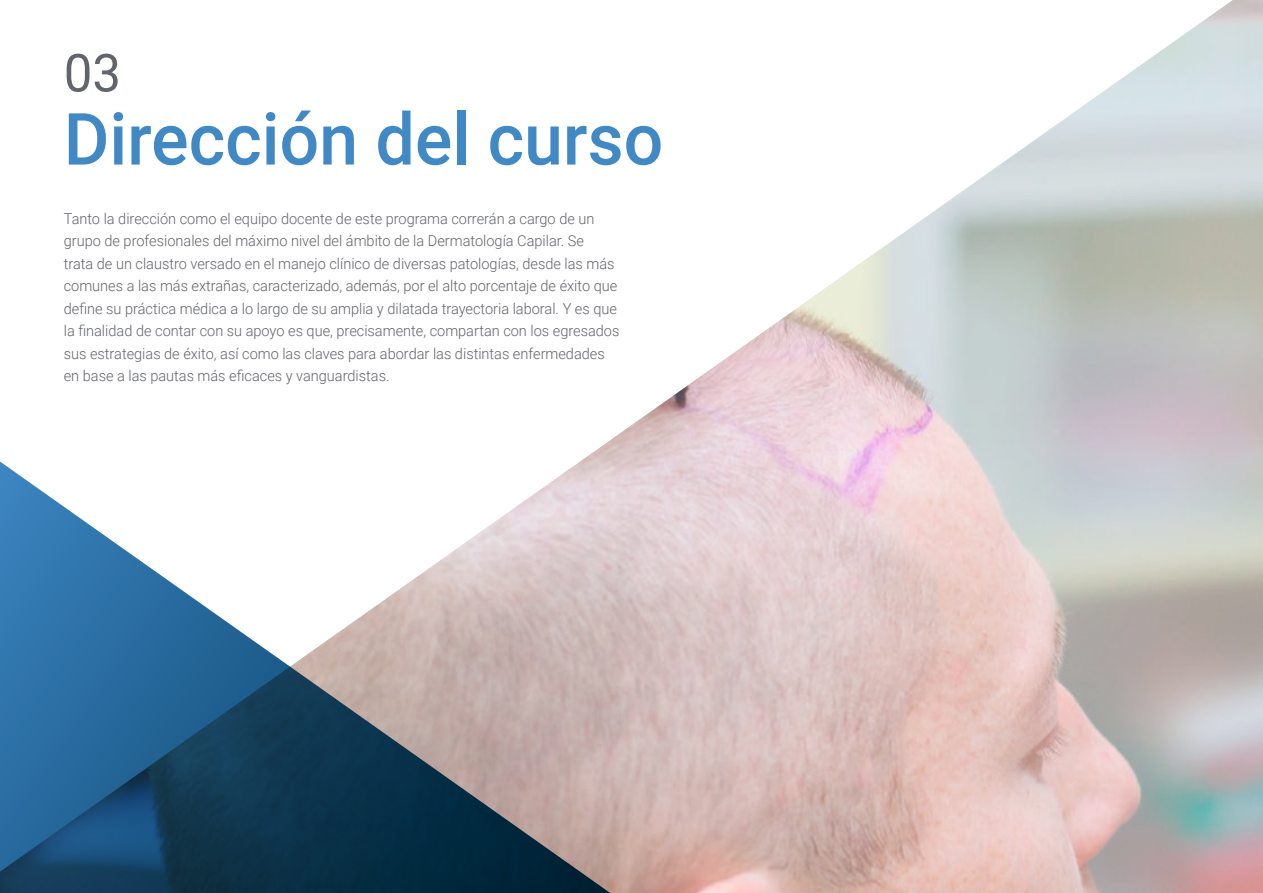
<style>
.page{position:relative;width:1263px;height:893px;background:#fff}
.page>*{position:absolute;margin:0;border:0;box-sizing:border-box;transform-origin:0 0}
.t1{font:500 72px "Roboto";color:#4089c5}
.t2{font:52.5px "Roboto";color:#61646a}
.t3{font:300 15px/22.5px "Roboto";color:#61646a}
</style>
<div class="page">
<img style="left:602px;top:0;width:661px;height:893px">
<svg style="left:0;top:446px;width:640px;height:447px"></svg>
<h2 class="t2" style="left:64px;top:36px;width:59px">03</h2>
<h1 class="t1" style="left:64px;top:89px;width:601px">Dirección del curso</h1>
<p class="t3" style="left:64px;top:207px;width:557px">Tanto la dirección como el equipo docente de este programa correrán a cargo de un grupo de profesionales del máximo nivel del ámbito de la Dermatología Capilar. Se<br>trata de un claustro versado en el manejo clínico de diversas patologías, desde las más comunes a las más extrañas, caracterizado, además, por el alto porcentaje de éxito que define su práctica médica a lo largo de su amplia y dilatada trayectoria laboral. Y es que la finalidad de contar con su apoyo es que, precisamente, compartan con los egresados sus estrategias de éxito, así como las claves para abordar las distintas enfermedades en base a las pautas más eficaces y vanguardistas.</p>
</div>
